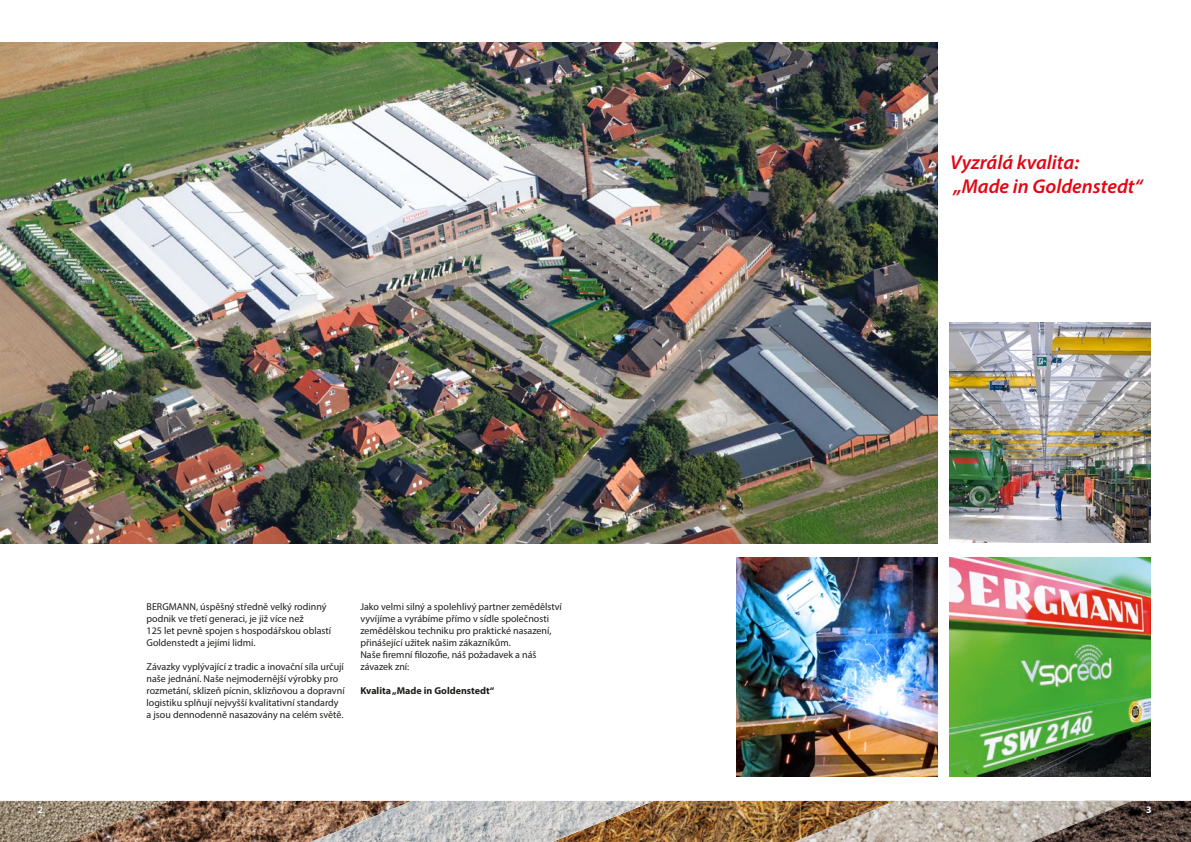
<style>
.page{position:relative;width:1191px;height:842px;background:#fff}
.page>*{position:absolute;margin:0;border:0;box-sizing:border-box;transform-origin:0 0}
.t1{font:italic 600 20px/24px "Myriad Pro";color:#e30614}
.t2{font:10px/12px "Myriad Pro";color:#1d1d1b}
.t3{font:700 10px "Myriad Pro";color:#1d1d1b}
.t4{font:700 10px "Myriad Pro";color:#fff}
</style>
<div class="page">
<img style="left:1133px;top:801px;width:58px;height:41px">
<img style="left:895px;top:801px;width:238px;height:41px">
<img style="left:653px;top:801px;width:242px;height:41px">
<img style="left:412px;top:801px;width:241px;height:41px">
<img style="left:171px;top:801px;width:241px;height:41px">
<img style="left:0;top:801px;width:171px;height:41px">
<svg style="left:1144px;top:803px;width:10px;height:13px"></svg>
<svg style="left:38px;top:806px;width:5px;height:7px"></svg>
<img style="left:0;top:43px;width:937px;height:500px">
<img style="left:736px;top:557px;width:201px;height:220px">
<img style="left:950px;top:557px;width:201px;height:220px">
<img style="left:950px;top:323px;width:201px;height:219px">
<p class="t2" style="left:147px;top:601px;width:186px">BERGMANN, úspěšný středně velký rodinný podnik ve třetí generaci, je již více než<br>125 let pevně spojen s hospodářskou oblastí Goldenstedt a jejími lidmi.</p>
<p class="t2" style="left:147px;top:661px;width:199px">Závazky vyplývající z tradic a inovační síla určují naše jednání. Naše nejmodernější výrobky pro rozmetání, sklizeň pícnin, sklizňovou a dopravní logistiku splňují nejvyšší kvalitativní standardy a jsou dennodenně nasazovány na celém světě.</p>
<p class="t2" style="left:360px;top:601px;width:203px">Jako velmi silný a spolehlivý partner zemědělství vyvíjíme a vyrábíme přímo v sídle společnosti zemědělskou techniku pro praktické nasazení, přinášející užitek našim zákazníkům.<br>Naše firemní filozofie, náš požadavek a náš závazek zní:</p>
<p class="t3" style="left:360px;top:684px;width:135px">Kvalita „Made in Goldenstedt“</p>
<h1 class="t1" style="left:950px;top:150px;width:194px">Vyzrálá kvalita:<br>„Made in Goldenstedt“</h1>
<p class="t4" style="left:38px;top:803px;width:7px">2</p>
<p class="t4" style="left:1146px;top:803px;width:7px">3</p>
</div>
